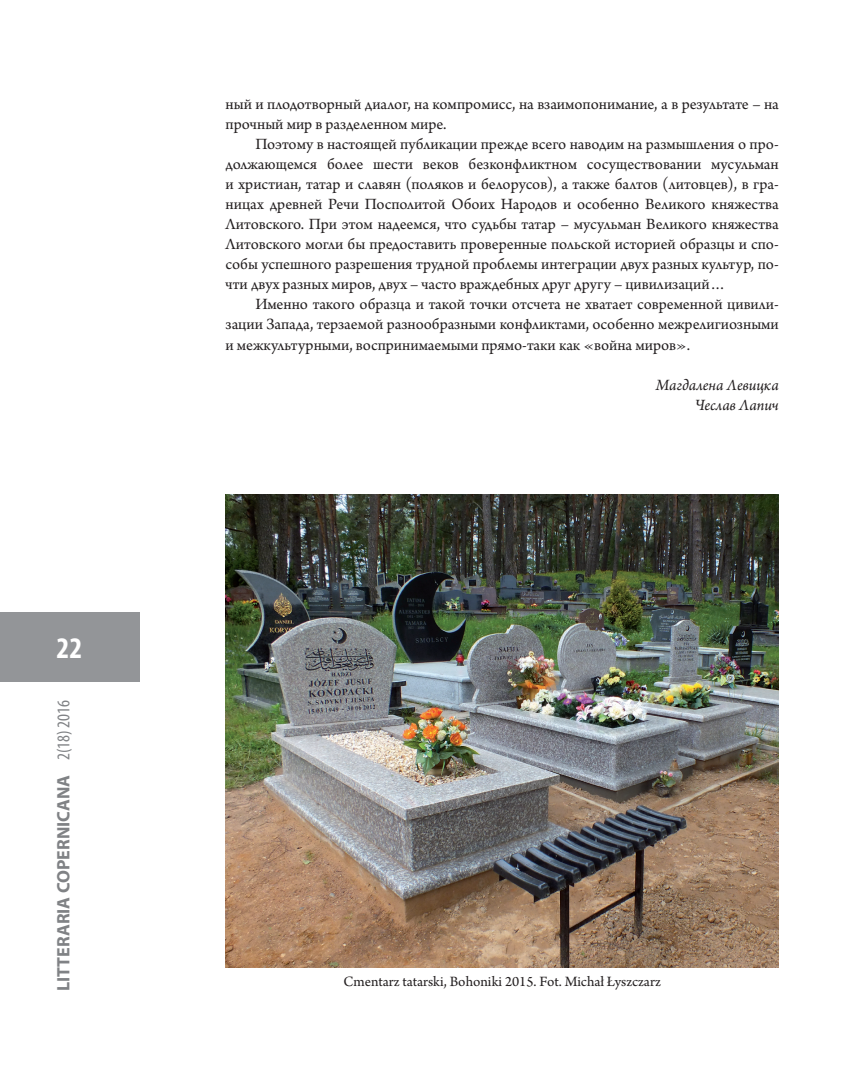
<style>
.page{position:relative;width:864px;height:1089px;background:#fff}
.page>*{position:absolute;margin:0;border:0;box-sizing:border-box;transform-origin:0 0}
.t1{font:700 condensed 30px "Myriad Pro";color:#fff}
.t2{font:700 18px "Myriad Pro";color:#808285}
.t3{font:16.5px/20.1px "Arno Pro";color:#231f20;text-align:justify}
.t4{font:italic 16.5px/20.1px "Arno Pro";letter-spacing:-.005em;color:#231f20;text-align:right}
.t5{font:15px "Arno Pro";color:#231f20}
.s1{font-weight:400;font-stretch:condensed}
</style>
<div class="page">
<div style="left:0;top:612px;width:139px;height:69px;background:#939598"></div>
<img style="left:225px;top:494px;width:553px;height:473px">
<h1 class="t1" style="left:57px;top:629px;width:27px">22</h1>
<p class="t2" style="left:52px;top:991px;width:293px;rotate:-90deg">LITTERARIA COPERNICANA <span class="s1">2(18) 2016</span></p>
<p class="t3" style="left:225px;top:95px;width:554px">ный и плодотворный диалог, на компромисс, на взаимопонимание, a в результате – на прочный мир в разделенном мире.</p>
<p class="t3" style="left:225px;top:135px;width:554px;text-indent:30px">Поэтому в настоящей публикации прежде всего наводим на размышления o про&shy;должающемся более шести веков безконфликтном сосуществовании мусульман и христиан, татар и славян (поляков и белорусов), а также балтов (литовцев), в гра&shy;ницах древней Речи Посполитой Обоих Народов и особенно Великого княжества Литовского. При этом надеемся, что судьбы татар – мусульман Великого княжества Литовского могли бы предоставить проверенные польской историей образцы и спо&shy;собы успешного разрешения трудной проблемы интеграции двух разных культур, по&shy;чти двух разных миров, двух – часто враждебных друг другу – цивилизаций…</p>
<p class="t3" style="left:225px;top:295px;width:554px;text-indent:30px">Именно такого образца и такой точки отсчета не хватает современной цивили&shy;зации Запада, терзаемой разнообразными конфликтами, особенно межрелигиозными и межкультурными, воспринимаемыми прямо-таки как «война миров».</p>
<p class="t4" style="left:655px;top:375px;width:124px">Магдалена Левицка<br>Чеслав Лапич</p>
<p class="t5" style="left:343px;top:973px;width:319px">Cmentarz tatarski, Bohoniki 2015. Fot. Michał Łyszczarz</p>
</div>
